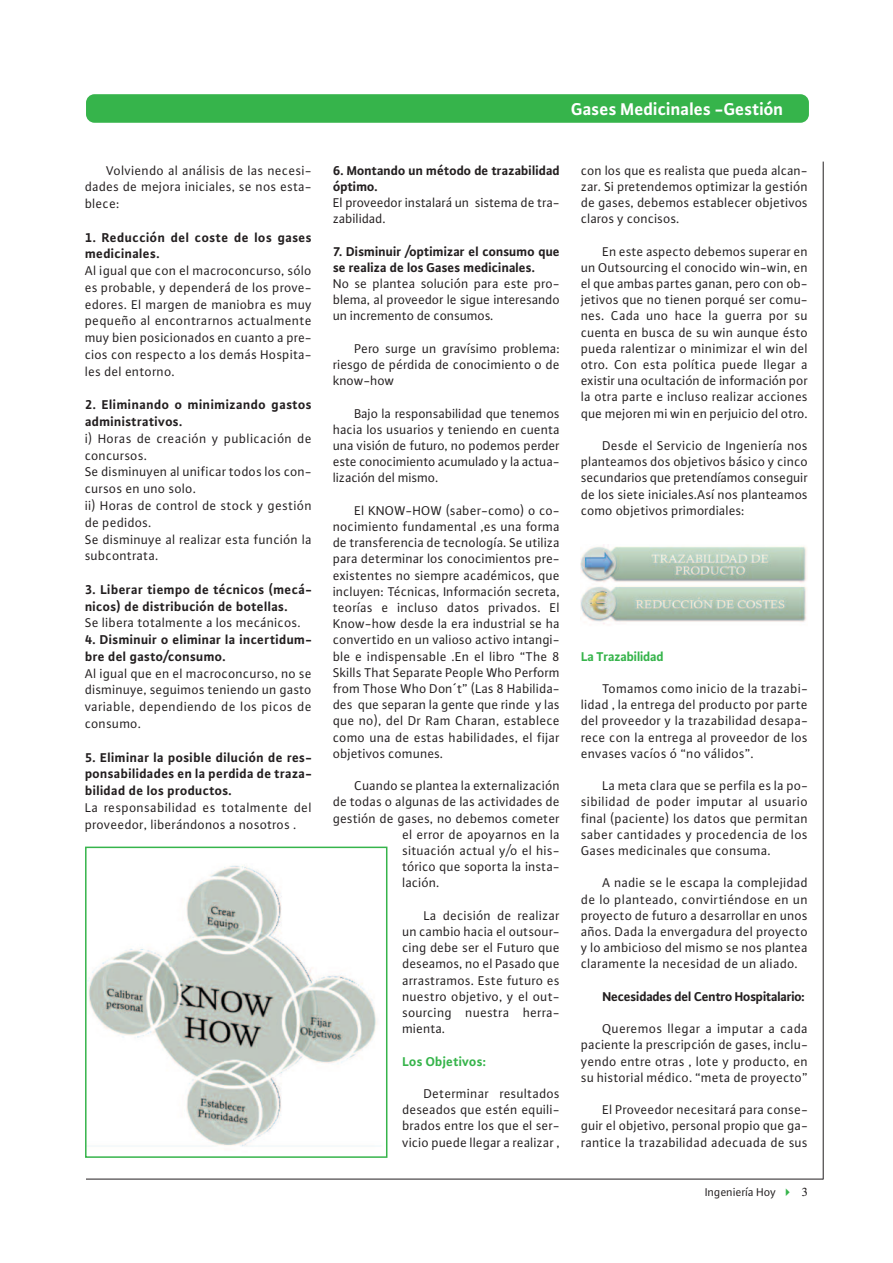
<style>
.page{position:relative;width:893px;height:1263px;background:#fff}
.page>*{position:absolute;margin:0;border:0;box-sizing:border-box;transform-origin:0 0}
.t1{font:700 18px "WILO Plus TF";color:#fff}
.t2{font:13.5px/16.2px "WILO Plus FM";letter-spacing:.02em;color:#231f20;text-align:justify}
.t3{font:700 13.5px/16.8px "WILO Plus FM";letter-spacing:.02em;color:#231f20}
.t4{font:700 13.5px/16.2px "WILO Plus FM";color:#231f20}
.t5{font:13.5px/16.2px "WILO Plus FM";color:#231f20}
.t6{font:700 13.5px "WILO Plus FM";letter-spacing:-.02em;color:#231f20}
.t7{font:700 13.5px "WILO Plus FM";letter-spacing:-.02em;color:#36b44b}
.t8{font:700 13.5px "WILO Plus FM";letter-spacing:.01em;color:#36b44b}
.t9{font:12px "WILO Plus TF";color:#231f20}
.s1{color:#36b44b}
.s2{font-family:"Times Cg ATT"}
</style>
<div class="page">
<hr style="left:86px;top:1179px;width:737px;height:1px;background:#231f20">
<div style="left:86px;top:94px;width:723px;height:29px;background:#36b44b;border-radius:9px"></div>
<hr style="left:823px;top:162px;width:1px;height:1017px;background:#231f20">
<img style="left:88px;top:865px;width:293px;height:282px">
<div style="left:85px;top:846px;width:302px;height:312px;border:2px solid #36b44b"></div>
<img style="left:581px;top:545px;width:226px;height:79px">
<p class="t2" style="left:85px;top:161px;width:229px;line-height:16.8px;text-indent:21px">Volviendo al análisis de las necesi&shy;dades de mejora iniciales, se nos esta&shy;blece:</p>
<p class="t3" style="left:85px;top:228px;width:228px">1. Reducción del coste de los gases medicinales.</p>
<p class="t2" style="left:85px;top:262px;width:229px;line-height:16.8px">Al igual que con el macroconcurso, sólo es probable, y dependerá de los prove&shy;edores. El margen de maniobra es muy pequeño al encontrarnos actualmente muy bien posicionados en cuanto a pre&shy;cios con respecto a los demás Hospita&shy;les del entorno.</p>
<p class="t3" style="left:85px;top:396px;width:228px">2. Eliminando o minimizando gastos administrativos.</p>
<p class="t2" style="left:85px;top:430px;width:229px;line-height:16.8px;text-align:left">i) Horas de creación y publicación de concursos.<br>Se disminuyen al unificar todos los con&shy;cursos en uno solo.<br>ii) Horas de control de stock y gestión de pedidos.<br>Se disminuye al realizar esta función la subcontrata.</p>
<p class="t3" style="left:85px;top:580px;width:229px">3. Liberar tiempo de técnicos (mecá&shy;nicos) de distribución de botellas.</p>
<p class="t2" style="left:85px;top:614px;width:217px">Se libera totalmente a los mecánicos.</p>
<p class="t3" style="left:85px;top:631px;width:229px">4. Disminuir o eliminar la incertidum&shy;bre del gasto/consumo.</p>
<p class="t2" style="left:85px;top:664px;width:228px;line-height:16.8px">Al igual que en el macroconcurso, no se disminuye, seguimos teniendo un gasto variable, dependiendo de los picos de consumo.</p>
<p class="t3" style="left:85px;top:748px;width:229px;text-align:justify">5. Eliminar la posible dilución de res&shy;ponsabilidades en la perdida de traza&shy;bilidad de los productos.</p>
<p class="t2" style="left:85px;top:799px;width:228px;line-height:16.8px">La responsabilidad es totalmente del proveedor, liberándonos a nosotros .</p>
<h1 class="t1" style="left:571px;top:98px;width:214px">Gases Medicinales -Gestión</h1>
<p class="t4" style="left:333px;top:161px;width:228px">6. Montando un método de trazabilidad óptimo.</p>
<p class="t5" style="left:333px;top:194px;width:228px">El proveedor instalará un sistema de tra&shy;zabilidad.</p>
<p class="t4" style="left:333px;top:242px;width:228px">7. Disminuir /optimizar el consumo que se realiza de los Gases medicinales.</p>
<p class="t2" style="left:333px;top:275px;width:228px">No se plantea solución para este pro&shy;blema, al proveedor le sigue interesando un incremento de consumos.</p>
<p class="t2" style="left:333px;top:340px;width:228px;text-indent:21px">Pero surge un gravísimo problema: riesgo de pérdida de conocimiento o de know-how</p>
<p class="t2" style="left:333px;top:405px;width:228px;text-indent:21px">Bajo la responsabilidad que tenemos hacia los usuarios y teniendo en cuenta una visión de futuro, no podemos perder este conocimiento acumulado y la actua&shy;lización del mismo.</p>
<p class="t2" style="left:333px;top:502px;width:228px;text-indent:21px">El KNOW-HOW (saber-como) o co&shy;nocimiento fundamental ,es una forma de transferencia de tecnología. Se utiliza para determinar los conocimientos pre&shy;existentes no siempre académicos, que incluyen: Técnicas, Información secreta, teorías e incluso datos privados. El Know-how desde la era industrial se ha convertido en un valioso activo intangi&shy;ble e indispensable .En el libro “The 8<br>Skills That Separate People Who Perform from Those Who Don´t” (Las 8 Habilida&shy;des que separan la gente que rinde y las que no), del Dr Ram Charan, establece como una de estas habilidades, el fijar objetivos comunes.</p>
<p class="t2" style="left:354px;top:777px;width:207px">Cuando se plantea la externalización</p>
<p class="t2" style="left:333px;top:794px;width:228px">de todas o algunas de las actividades de</p>
<p class="t2" style="left:333px;top:810px;width:228px">gestión de gases, no debemos cometer</p>
<p class="t2" style="left:402px;top:826px;width:159px">el error de apoyarnos en la</p>
<p class="t2" style="left:402px;top:842px;width:159px">situación actual y/o el his-</p>
<p class="t2" style="left:402px;top:858px;width:159px">tórico que soporta la insta-</p>
<p class="t2" style="left:402px;top:875px;width:39px">lación.</p>
<p class="t2" style="left:402px;top:907px;width:159px;text-indent:21px">La decisión de realizar un cambio hacia el outsour&shy;cing debe ser el Futuro que deseamos, no el Pasado que arrastramos. Este futuro es nuestro objetivo, y el out&shy;sourcing nuestra herra&shy;mienta.</p>
<p class="t8" style="left:402px;top:1052px;width:85px">Los Objetivos:</p>
<p class="t2" style="left:402px;top:1085px;width:159px;text-indent:21px">Determinar resultados deseados que estén equili&shy;brados entre los que el ser&shy;vicio puede llegar a realizar ,</p>
<p class="t2" style="left:581px;top:162px;width:228px">con los que es realista que pueda alcan&shy;zar. Si pretendemos optimizar la gestión de gases, debemos establecer objetivos claros y concisos.</p>
<p class="t2" style="left:581px;top:243px;width:228px;text-indent:21px">En este aspecto debemos superar en un Outsourcing el conocido win-win, en el que ambas partes ganan, pero con ob&shy;jetivos que no tienen porqué ser comu&shy;nes. Cada uno hace la guerra por su cuenta en busca de su win aunque ésto pueda ralentizar o minimizar el win del otro. Con esta política puede llegar a existir una ocultación de información por la otra parte e incluso realizar acciones que mejoren mi win en perjuicio del otro.</p>
<p class="t2" style="left:581px;top:437px;width:228px;text-indent:21px">Desde el Servicio de Ingeniería nos planteamos dos objetivos básico y cinco secundarios que pretendíamos conseguir de los siete iniciales.Así nos planteamos como objetivos primordiales:</p>
<p class="t7" style="left:581px;top:647px;width:84px">La Trazabilidad</p>
<p class="t2" style="left:581px;top:680px;width:229px;text-indent:21px">Tomamos como inicio de la trazabi&shy;lidad , la entrega del producto por parte del proveedor y la trazabilidad desapa&shy;rece con la entrega al proveedor de los envases vacíos ó “no válidos”.</p>
<p class="t2" style="left:581px;top:777px;width:229px;text-indent:21px">La meta clara que se perfila es la po&shy;sibilidad de poder imputar al usuario final (paciente) los datos que permitan saber cantidades y procedencia de los Gases medicinales que consuma.</p>
<p class="t2" style="left:581px;top:875px;width:228px;text-indent:21px">A nadie se le escapa la complejidad de lo planteado, convirtiéndose en un proyecto de futuro a desarrollar en unos años. Dada la envergadura del proyecto y lo ambicioso del mismo se nos plantea claramente la necesidad de un aliado.</p>
<p class="t6" style="left:602px;top:987px;width:204px">Necesidades del Centro Hospitalario:</p>
<p class="t2" style="left:581px;top:1020px;width:229px;text-indent:21px">Queremos llegar a imputar a cada paciente la prescripción de gases, inclu&shy;yendo entre otras , lote y producto, en su historial médico. “meta de proyecto”</p>
<p class="t2" style="left:581px;top:1101px;width:229px;text-indent:21px">El Proveedor necesitará para conse&shy;guir el objetivo, personal propio que ga&shy;rantice la trazabilidad adecuada de sus</p>
<p class="t9" style="left:705px;top:1185px;width:104px">Ingeniería Hoy <span class="s1">✔</span> <span class="s2">3</span></p>
</div>
